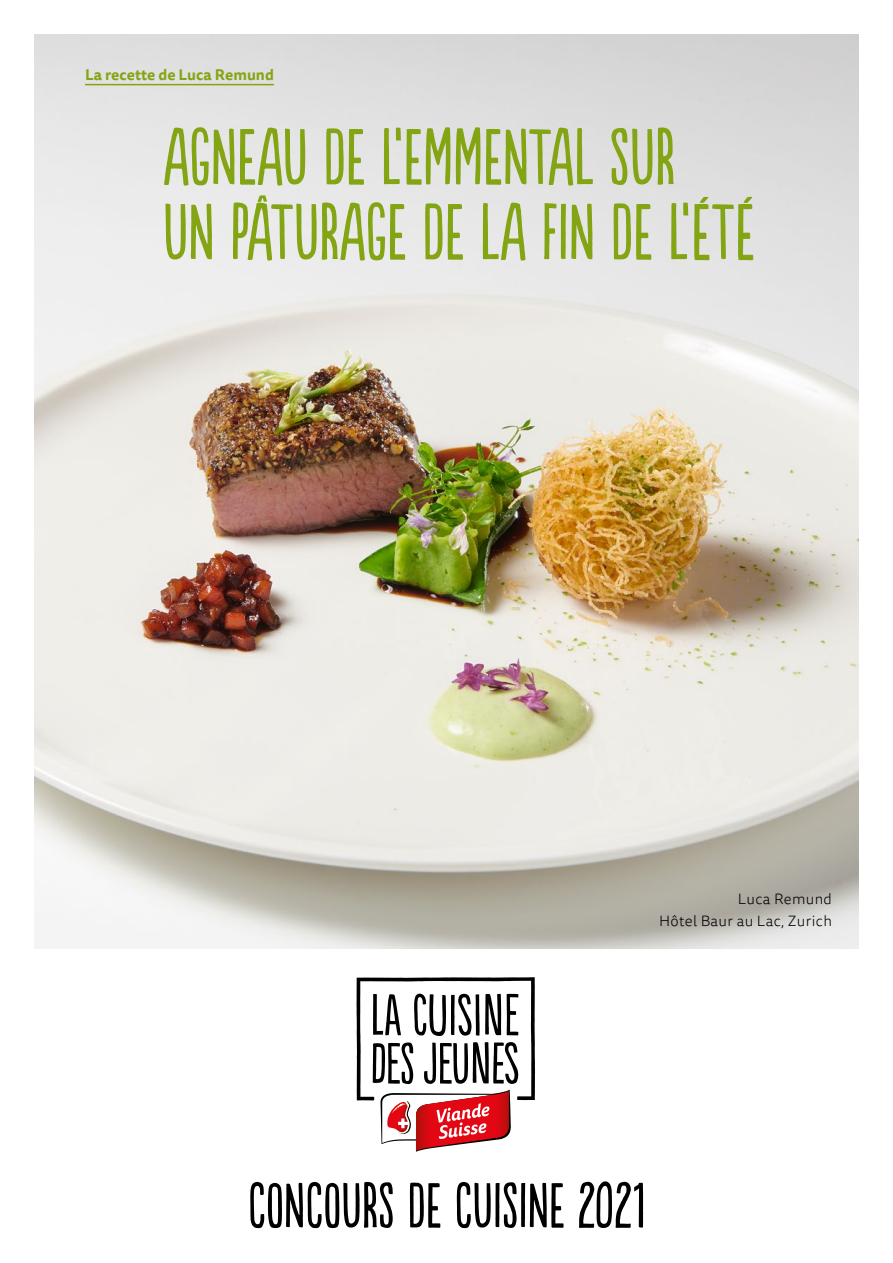
<style>
.page{position:relative;width:893px;height:1263px;background:#fff}
.page>*{position:absolute;margin:0;border:0;box-sizing:border-box;transform-origin:0 0}
.t1{font:75px/75px "Populaire";letter-spacing:.005em;color:#83a513}
.t2{font:60px "Populaire";letter-spacing:.01em;color:#000}
.t3{font:300 15px/22.5px "Tisa Sans OT";letter-spacing:.02em;color:#000;text-align:right}
.t4{font:700 15px "Tisa Sans OT";color:#83a513}
</style>
<div class="page">
<img style="left:34px;top:34px;width:825px;height:914px">
<hr style="left:85px;top:84px;width:189px;height:1px;background:#83a513">
<svg style="left:357px;top:977px;width:178px;height:175px"></svg>
<p class="t4" style="left:85px;top:65px;width:190px">La recette de Luca Remund</p>
<p class="t1" style="left:163px;top:123px;width:593px">AGNEAU DE L’EMMENTAL SUR<br>UN PÂTURAGE DE LA FIN DE L’ÉTÉ</p>
<p class="t3" style="left:659px;top:888px;width:174px">Luca Remund<br>Hôtel Baur au Lac, Zurich</p>
<p class="t2" style="left:248px;top:1172px;width:398px">CONCOURS DE CUISINE 2021</p>
</div>
